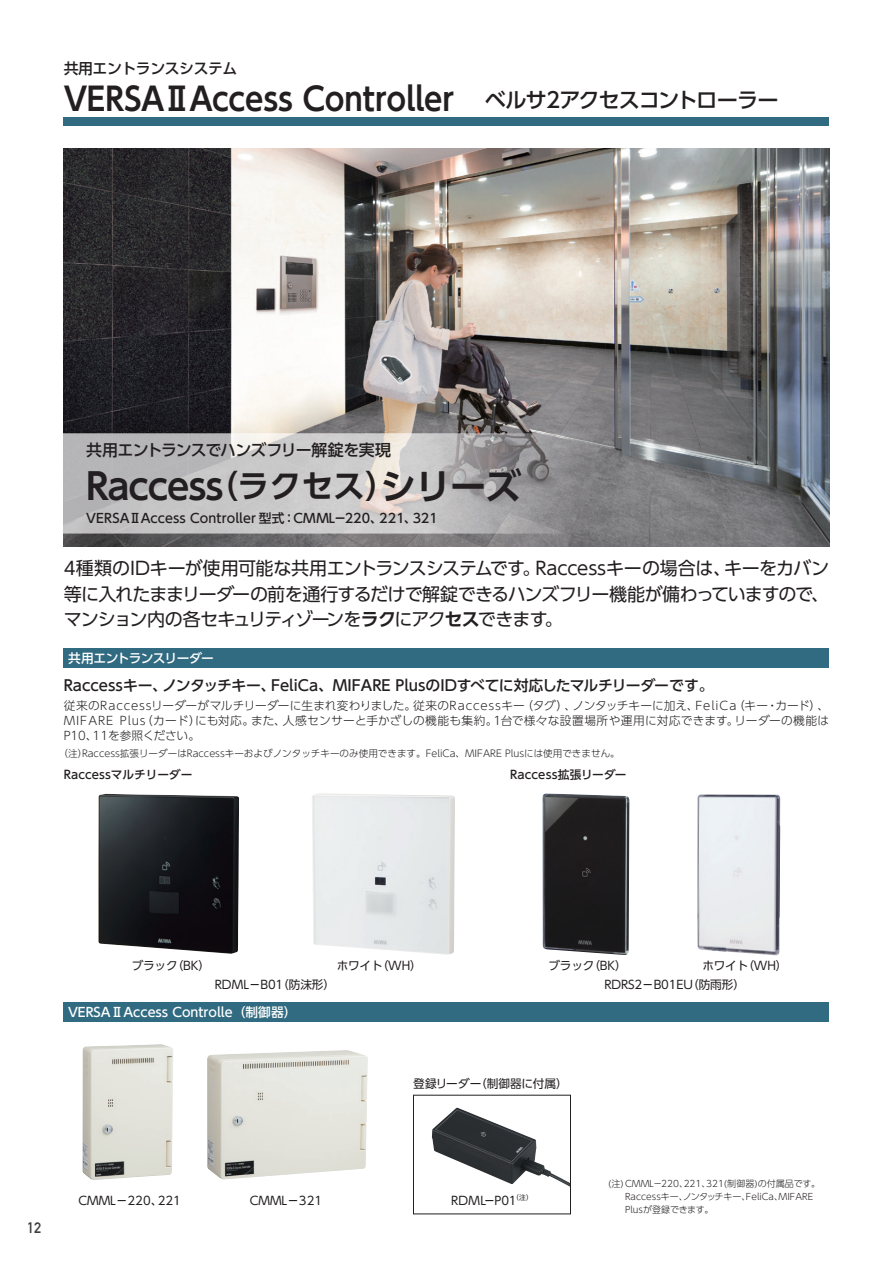
<style>
.page{position:relative;width:893px;height:1263px;background:#fff}
.page>*{position:absolute;margin:0;border:0;box-sizing:border-box;transform-origin:0 0}
.t1{font:700 36.15px "UD Shin Go Pro De";letter-spacing:-.03em;color:#231f20}
.t2{font:700 31.95px "UD Shin Go Pro De";letter-spacing:-.005em;color:#231f20;scale:.93 1}
.t3{font:18px/25.5px "UD Shin Go Pro";letter-spacing:-.065em;color:#231f20;text-align:justify}
.t4{font:500 15.9px "UD Shin Go Pro";letter-spacing:-.045em;color:#231f20}
.t5{font:500 14.85px "UD Shin Go Pro";letter-spacing:-.01em;color:#231f20}
.t6{font:500 14.85px "UD Shin Go Pro";letter-spacing:-.03em;color:#231f20}
.t7{font:700 14.85px "DIN Alternate";color:#3e3e3f}
.t8{font:500 12.75px "UD Shin Go Pro";letter-spacing:.005em;color:#231f20}
.t9{font:500 12.75px "UD Shin Go Pro";color:#fff}
.t10{font:500 12.75px "UD Shin Go Pro";letter-spacing:-.045em;color:#fff}
.t11{font:300 11.7px/14.9px "UD Shin Go Pro";letter-spacing:.015em;color:#231f20;text-align:justify}
.t12{font:11.7px/19.2px "UD Shin Go Pro";letter-spacing:-.01em;color:#231f20}
.t13{font:500 11.7px "UD Shin Go Pro";letter-spacing:.01em;color:#231f20}
.t14{font:11.7px "UD Shin Go Pro";letter-spacing:.02em;color:#231f20}
.t15{font:300 9.6px "UD Shin Go Pro";color:#231f20}
.t16{font:300 9px/12.8px "UD Shin Go Pro";color:#231f20}
.t17{font:6.75px "UD Shin Go Pro";color:#231f20}
.s1{font-family:"UD Shin Go Pro";font-weight:500;font-size:21.3px}
.s2{font-size:31.95px}
.s3{font-family:"UD Shin Go Pro De";font-weight:700}
</style>
<div class="page">
<img style="left:64px;top:149px;width:765px;height:397px">
<div style="left:64px;top:117px;width:765px;height:8px;background:#316b81"></div>
<img style="left:98px;top:794px;width:141px;height:160px">
<img style="left:312px;top:793px;width:143px;height:162px">
<img style="left:542px;top:793px;width:87px;height:162px">
<img style="left:697px;top:794px;width:83px;height:161px">
<div style="left:64px;top:648px;width:765px;height:20px;background:#316b81"></div>
<div style="left:64px;top:1002px;width:765px;height:20px;background:#316b81"></div>
<img style="left:82px;top:1044px;width:91px;height:136px">
<img style="left:207px;top:1050px;width:161px;height:129px">
<img style="left:432px;top:1108px;width:137px;height:78px">
<div style="left:413px;top:1095px;width:158px;height:119px;border:1px solid #231f20"></div>
<p class="t6" style="left:64px;top:57px;width:175px">共用エントランスシステム</p>
<h2 class="t2" style="left:64px;top:73px;width:770px">VERSAⅡAccess Controller <span class="s1">ベルサ2アクセスコントローラー</span></h2>
<h3 class="t4" style="left:86px;top:437px;width:306px">共用エントランスでハンズフリー解錠を実現</h3>
<h1 class="t1" style="left:86px;top:456px;width:437px">Raccess<span class="s2">（ラクセス）</span>シリーズ</h1>
<p class="t8" style="left:86px;top:507px;width:353px">VERSAⅡAccess Controller 型式：CMMLー220、221、321</p>
<h3 class="t3" style="left:64px;top:555px;width:767px">4種類のIDキーが使用可能な共用エントランスシステムです。Raccessキーの場合は、キーをカバン等に入れたままリーダーの前を通行するだけで解錠できるハンズフリー機能が備わっていますので、マンション内の各セキュリティゾーンを<span class="s3">ラク</span>にアク<span class="s3">セス</span>できます。</h3>
<p class="t10" style="left:68px;top:648px;width:147px">共用エントランスリーダー</p>
<p class="t5" style="left:64px;top:673px;width:651px">Raccessキー、ノンタッチキー、FeliCa、MIFARE PlusのIDすべてに対応したマルチリーダーです。</p>
<p class="t11" style="left:64px;top:698px;width:767px">従来のRaccessリーダーがマルチリーダーに生まれ変わりました。従来のRaccessキー（タグ）、ノンタッチキーに加え、FeliCa（キー・カード）、MIFARE Plus（カード）にも対応。また、人感センサーと手かざしの機能も集約。1台で様々な設置場所や運用に対応できます。リーダーの機能はP10、11を参照ください。</p>
<p class="t15" style="left:59px;top:746px;width:563px">（注）Raccess拡張リーダーはRaccessキーおよびノンタッチキーのみ使用できます。FeliCa、MIFARE Plusには使用できません。</p>
<p class="t13" style="left:64px;top:765px;width:130px">Raccessマルチリーダー</p>
<p class="t13" style="left:510px;top:765px;width:118px">Raccess拡張リーダー</p>
<p class="t12" style="left:132px;top:956px;width:80px">ブラック（BK）</p>
<p class="t12" style="left:337px;top:956px;width:87px">ホワイト（WH）</p>
<p class="t12" style="left:548px;top:956px;width:80px">ブラック（BK）</p>
<p class="t12" style="left:604px;top:956px;width:185px;text-indent:98px">ホワイト（WH）<br>RDRS2ーB01EU（防雨形）</p>
<p class="t12" style="left:215px;top:975px;width:122px">RDMLーB01（防沫形）</p>
<p class="t9" style="left:68px;top:1002px;width:230px">VERSAⅡAccess Controlle（制御器）</p>
<p class="t12" style="left:413px;top:1073px;width:156px">登録リーダー（制御器に付属）</p>
<p class="t7" style="left:27px;top:1217px;width:16px">12</p>
<p class="t12" style="left:78px;top:1191px;width:104px">CMMLー220、221</p>
<p class="t12" style="left:250px;top:1191px;width:74px">CMMLー321</p>
<p class="t14" style="left:451px;top:1191px;width:67px">RDMLーP01</p>
<p class="t17" style="left:512px;top:1191px;width:22px">（注）</p>
<p class="t16" style="left:625px;top:1177px;width:197px;text-indent:-17px">(注) CMMLー220、221、321(制御器)の付属品です。<br>Raccessキー、ノンタッチキー、FeliCa、MIFARE<br>Plusが登録できます。</p>
</div>
